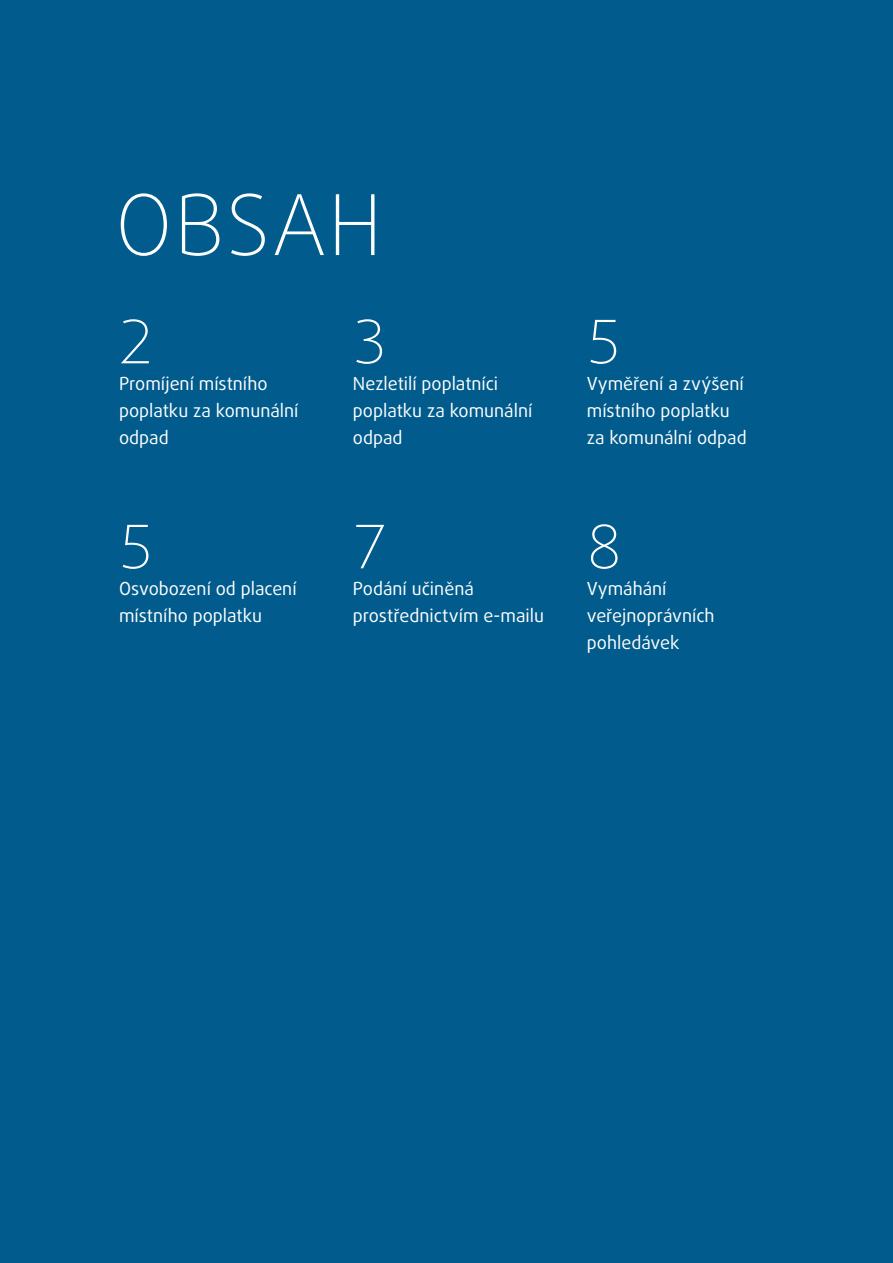
<style>
.page{position:relative;width:893px;height:1263px;background:#015c8d}
.page>*{position:absolute;margin:0;border:0;box-sizing:border-box;transform-origin:0 0}
.Nadpis_H1_bila{font:100 84px "Daxline Pro";letter-spacing:.02em;color:#fff}
.text_obsah{font:100 60px "Daxline Pro";color:#fff}
.text_obsah-2{font:18px/27px "Daxline Pro";color:#fff}
</style>
<div class="page">
<p class="Nadpis_H1_bila" style="left:115px;top:169px;width:268px">OBSAH</p>
<p class="text_obsah" style="left:119px;top:302px;width:36px">2</p>
<p class="text_obsah-2" style="left:119px;top:371px;width:181px">Promíjení místního poplatku za komunální odpad</p>
<p class="text_obsah" style="left:119px;top:507px;width:36px">5</p>
<p class="text_obsah-2" style="left:119px;top:575px;width:179px">Osvobození od placení místního poplatku</p>
<p class="text_obsah" style="left:353px;top:302px;width:36px">3</p>
<p class="text_obsah-2" style="left:353px;top:371px;width:181px">Nezletilí poplatníci poplatku za komunální odpad</p>
<p class="text_obsah" style="left:353px;top:507px;width:36px">7</p>
<p class="text_obsah-2" style="left:353px;top:575px;width:193px">Podání učiněná prostřednictvím e-mailu</p>
<p class="text_obsah" style="left:587px;top:302px;width:36px">5</p>
<p class="text_obsah-2" style="left:587px;top:371px;width:161px">Vyměření a zvýšení místního poplatku za komunální odpad</p>
<p class="text_obsah" style="left:587px;top:507px;width:36px">8</p>
<p class="text_obsah-2" style="left:587px;top:575px;width:129px">Vymáhání veřejnoprávních pohledávek</p>
</div>
